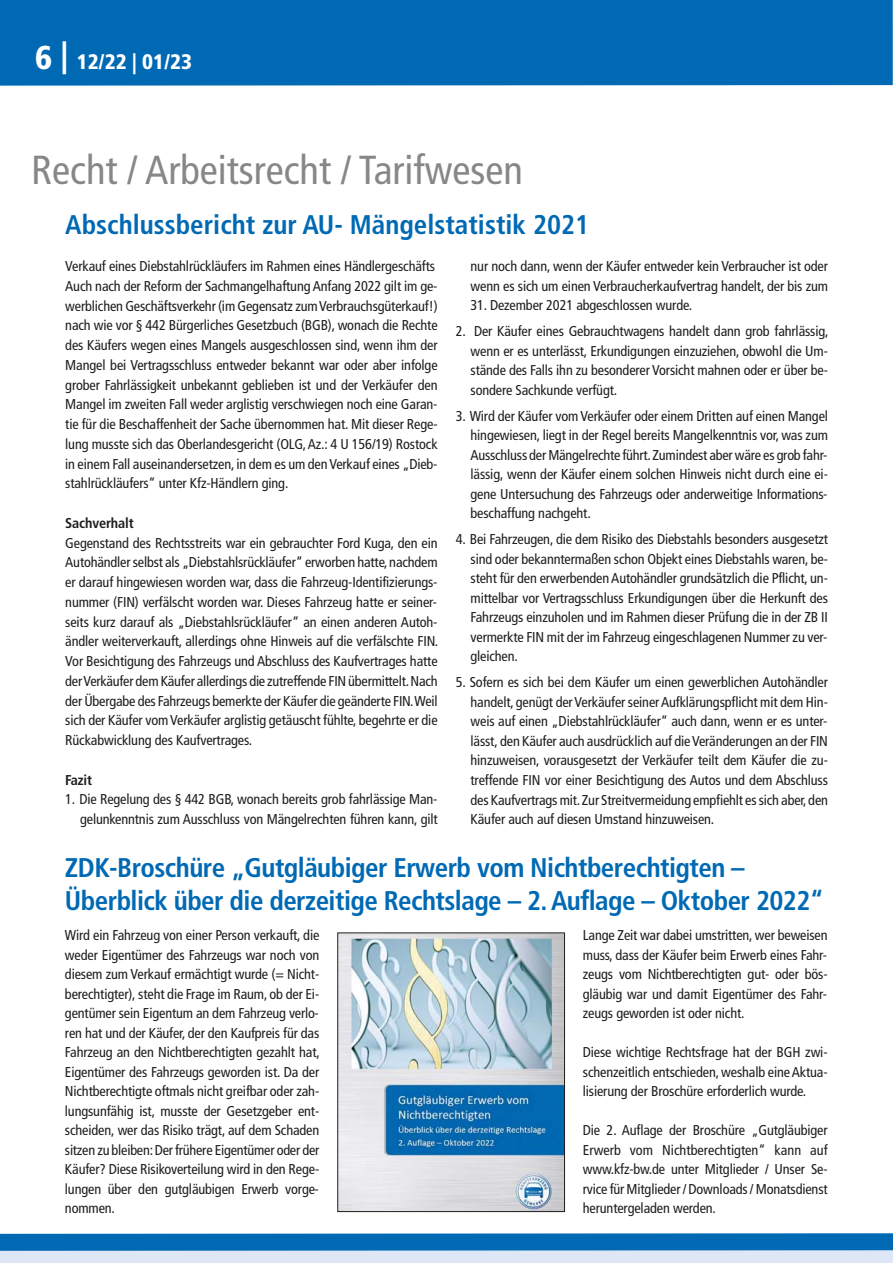
<style>
.page{position:relative;width:893px;height:1263px;background:#fff}
.page>*{position:absolute;margin:0;border:0;box-sizing:border-box;transform-origin:0 0}
.t1{font:condensed 40.5px "Frutiger";color:#878787}
.t2{font:700 condensed 27px/33px "Frutiger";letter-spacing:-.02em;color:#0069b4}
.t3{font:700 condensed 27px "Frutiger";color:#0069b4}
.t4{font:900 condensed 21px "Frutiger";color:#fff}
.t5{font:condensed 14.25px/19.5px "Frutiger";letter-spacing:-.01em;color:#1d1d1b;text-align:justify}
.t6{font:700 condensed 14.25px "Frutiger";letter-spacing:-.01em;color:#1d1d1b}
.s1{font-size:33px}
</style>
<div class="page">
<div style="left:0;top:0;width:893px;height:86px;background:#0069b4"></div>
<svg style="left:892px;top:0;width:1px;height:85px"></svg>
<svg style="left:0;top:1233px;width:893px;height:30px;background:#619fd0"></svg>
<img style="left:339px;top:934px;width:224px;height:276px">
<div style="left:337px;top:932px;width:228px;height:280px;border:1px solid #1d1d1b"></div>
<h3 class="t4" style="left:35px;top:54px;width:158px"><span class="s1">6 |</span> 12/22 | 01/23</h3>
<h1 class="t1" style="left:31px;top:154px;width:493px">Recht / Arbeitsrecht / Tarifwesen</h1>
<h2 class="t3" style="left:65px;top:214px;width:525px">Abschlussbericht zur AU- Mängelstatistik 2021</h2>
<p class="t5" style="left:65px;top:257px;width:374px;text-align:left">Verkauf eines Diebstahlrückläufers im Rahmen eines Händlergeschäfts Auch nach der Reform der Sachmangelhaftung Anfang 2022 gilt im ge&shy;werblichen Geschäftsverkehr (im Gegensatz zum Verbrauchsgüterkauf!) nach wie vor § 442 Bürgerliches Gesetzbuch (BGB), wonach die Rechte des Käufers wegen eines Mangels ausgeschlossen sind, wenn ihm der Mangel bei Vertragsschluss entweder bekannt war oder aber infolge grober Fahrlässigkeit unbekannt geblieben ist und der Verkäufer den Mangel im zweiten Fall weder arglistig verschwiegen noch eine Garan&shy;tie für die Beschaffenheit der Sache übernommen hat. Mit dieser Rege&shy;lung musste sich das Oberlandesgericht (OLG, Az.: 4 U 156/19) Rostock in einem Fall auseinandersetzen, in dem es um den Verkauf eines „Dieb&shy;stahlrückläufers“ unter Kfz-Händlern ging.</p>
<p class="t6" style="left:65px;top:517px;width:70px">Sachverhalt</p>
<p class="t5" style="left:65px;top:534px;width:374px">Gegenstand des Rechtsstreits war ein gebrauchter Ford Kuga, den ein Autohändler selbst als „Diebstahlsrückläufer“ erworben hatte, nachdem er darauf hingewiesen worden war, dass die Fahrzeug-Identifizierungs&shy;nummer (FIN) verfälscht worden war. Dieses Fahrzeug hatte er seiner&shy;seits kurz darauf als „Diebstahlsrückläufer“ an einen anderen Autoh&shy;ändler weiterverkauft, allerdings ohne Hinweis auf die verfälschte FIN.<br>Vor Besichtigung des Fahrzeugs und Abschluss des Kaufvertrages hatte der Verkäufer dem Käufer allerdings die zutreffende FIN übermittelt. Nach der Übergabe des Fahrzeugs bemerkte der Käufer die geänderte FIN. Weil sich der Käufer vom Verkäufer arglistig getäuscht fühlte, begehrte er die Rückabwicklung des Kaufvertrages.</p>
<p class="t6" style="left:65px;top:774px;width:28px">Fazit</p>
<p class="t5" style="left:65px;top:791px;width:374px;text-align:right">1. Die Regelung des § 442 BGB, wonach bereits grob fahrlässige Man&shy;gelunkenntnis zum Ausschluss von Mängelrechten führen kann, gilt</p>
<p class="t5" style="left:471px;top:258px;width:359px">nur noch dann, wenn der Käufer entweder kein Verbraucher ist oder wenn es sich um einen Verbraucherkaufvertrag handelt, der bis zum</p>
<p class="t5" style="left:471px;top:297px;width:223px">31. Dezember 2021 abgeschlossen wurde.</p>
<p class="t5" style="left:471px;top:323px;width:359px;text-indent:-15px">2. Der Käufer eines Gebrauchtwagens handelt dann grob fahrlässig, wenn er es unterlässt, Erkundigungen einzuziehen, obwohl die Um&shy;stände des Falls ihn zu besonderer Vorsicht mahnen oder er über be&shy;sondere Sachkunde verfügt.</p>
<p class="t5" style="left:471px;top:407px;width:359px;text-indent:-15px">3. Wird der Käufer vom Verkäufer oder einem Dritten auf einen Mangel hingewiesen, liegt in der Regel bereits Mangelkenntnis vor, was zum Ausschluss der Mängelrechte führt. Zumindest aber wäre es grob fahr&shy;lässig, wenn der Käufer einem solchen Hinweis nicht durch eine ei&shy;gene Untersuchung des Fahrzeugs oder anderweitige Informations&shy;beschaffung nachgeht.</p>
<p class="t5" style="left:471px;top:531px;width:359px;text-indent:-15px">4. Bei Fahrzeugen, die dem Risiko des Diebstahls besonders ausgesetzt sind oder bekanntermaßen schon Objekt eines Diebstahls waren, be&shy;steht für den erwerbenden Autohändler grundsätzlich die Pflicht, un&shy;mittelbar vor Vertragsschluss Erkundigungen über die Herkunft des Fahrzeugs einzuholen und im Rahmen dieser Prüfung die in der ZB II vermerkte FIN mit der im Fahrzeug eingeschlagenen Nummer zu ver&shy;gleichen.</p>
<p class="t5" style="left:471px;top:674px;width:359px;text-indent:-15px">5. Sofern es sich bei dem Käufer um einen gewerblichen Autohändler handelt, genügt der Verkäufer seiner Aufklärungspflicht mit dem Hin&shy;weis auf einen „Diebstahlrückläufer“ auch dann, wenn er es unter&shy;lässt, den Käufer auch ausdrücklich auf die Veränderungen an der FIN hinzuweisen, vorausgesetzt der Verkäufer teilt dem Käufer die zu&shy;treffende FIN vor einer Besichtigung des Autos und dem Abschluss des Kaufvertrags mit. Zur Streitvermeidung empfiehlt es sich aber, den Käufer auch auf diesen Umstand hinzuweisen.</p>
<h2 class="t2" style="left:65px;top:853px;width:760px">ZDK-Broschüre „Gutgläubiger Erwerb vom Nichtberechtigten –<br>Überblick über die derzeitige Rechtslage – 2. Auflage – Oktober 2022“</h2>
<p class="t5" style="left:65px;top:927px;width:256px">Wird ein Fahrzeug von einer Person verkauft, die weder Eigentümer des Fahrzeugs war noch von diesem zum Verkauf ermächtigt wurde (= Nicht&shy;berechtigter), steht die Frage im Raum, ob der Ei&shy;gentümer sein Eigentum an dem Fahrzeug verlo&shy;ren hat und der Käufer, der den Kaufpreis für das Fahrzeug an den Nichtberechtigten gezahlt hat, Eigentümer des Fahrzeugs geworden ist. Da der Nichtberechtigte oftmals nicht greifbar oder zah&shy;lungsunfähig ist, musste der Gesetzgeber ent&shy;scheiden, wer das Risiko trägt, auf dem Schaden sitzen zu bleiben: Der frühere Eigentümer oder der Käufer? Diese Risikoverteilung wird in den Rege&shy;lungen über den gutgläubigen Erwerb vorge&shy;nommen.</p>
<p class="t5" style="left:583px;top:927px;width:246px">Lange Zeit war dabei umstritten, wer beweisen muss, dass der Käufer beim Erwerb eines Fahr&shy;zeugs vom Nichtberechtigten gut- oder bös&shy;gläubig war und damit Eigentümer des Fahr&shy;zeugs geworden ist oder nicht.</p>
<p class="t5" style="left:583px;top:1044px;width:246px">Diese wichtige Rechtsfrage hat der BGH zwi&shy;schenzeitlich entschieden, weshalb eine Aktua&shy;lisierung der Broschüre erforderlich wurde.</p>
<p class="t5" style="left:583px;top:1122px;width:246px">Die 2. Auflage der Broschüre „Gutgläubiger Erwerb vom Nichtberechtigten“ kann auf www.kfz-bw.de unter Mitglieder / Unser Se&shy;rvice für Mitglieder / Downloads / Monatsdienst heruntergeladen werden.</p>
</div>
